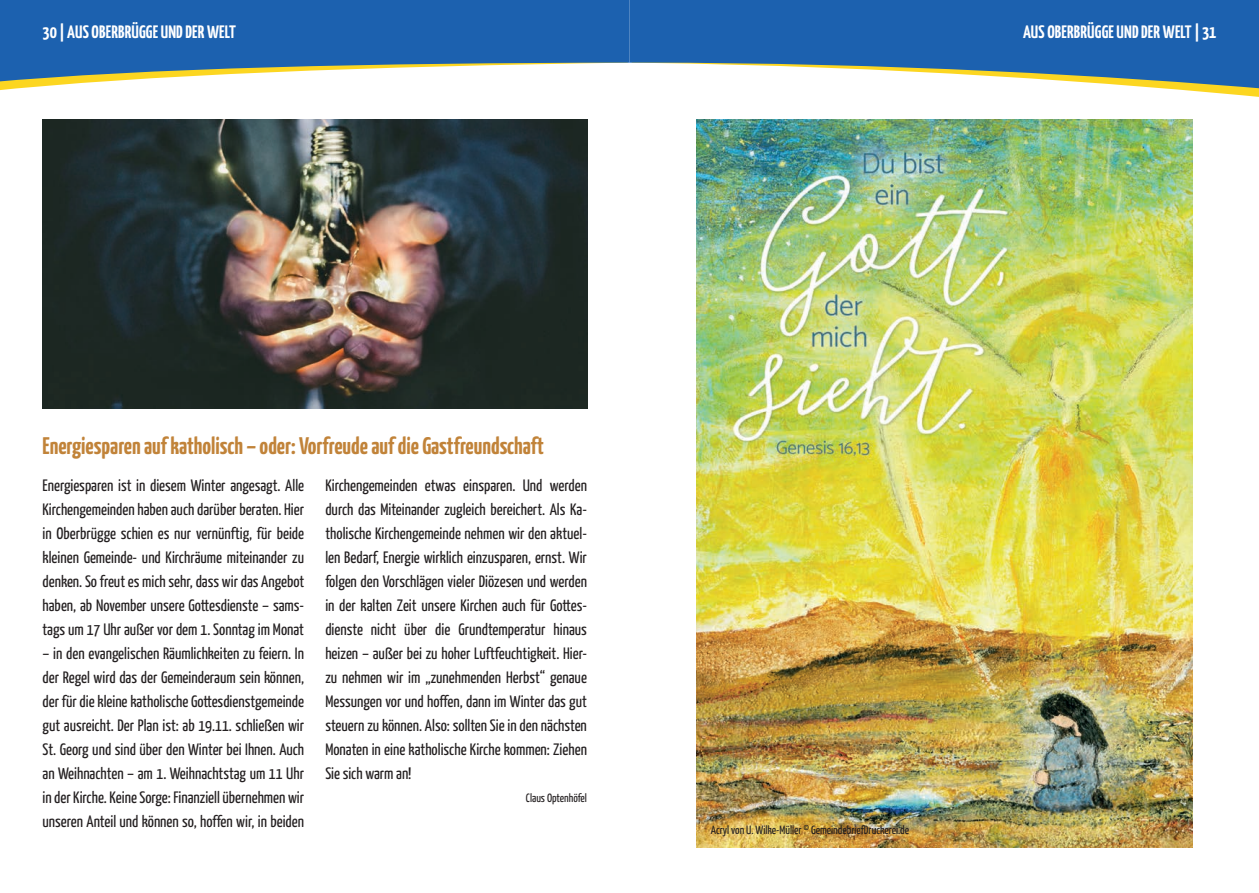
<style>
.page{position:relative;width:1259px;height:893px;background:#fff}
.page>*{position:absolute;margin:0;border:0;box-sizing:border-box;transform-origin:0 0}
.t1{font:700 24px "Yanone Kaffeesatz";color:#c18339}
.t2{font:700 18px "Yanone Kaffeesatz";letter-spacing:.01em;color:#fff}
.t3{font:16.5px/24px "Yanone Kaffeesatz";color:#231f20;text-align:justify}
.t4{font:12px "Yanone Kaffeesatz";color:#231f20}
</style>
<div class="page">
<img style="left:696px;top:120px;width:496px;height:727px">
<img style="left:43px;top:119px;width:544px;height:289px">
<svg style="left:1172px;top:89px;width:87px;height:8px"></svg>
<svg style="left:629px;top:0;width:630px;height:89px;fill:#1c61af"></svg>
<svg style="left:0;top:83px;width:80px;height:7px"></svg>
<svg style="left:0;top:0;width:629px;height:83px;background:#447bb2"></svg>
<p class="t2" style="left:43px;top:21px;width:195px">30 | AUS OBERBRÜGGE UND DER WELT</p>
<p class="t2" style="left:1023px;top:21px;width:195px">AUS OBERBRÜGGE UND DER WELT | 31</p>
<h1 class="t1" style="left:43px;top:431px;width:503px">Energiesparen auf katholisch – oder: Vorfreude auf die Gastfreundschaft</h1>
<p class="t3" style="left:43px;top:472px;width:263px">Energiesparen ist in diesem Winter angesagt. Alle Kirchengemeinden haben auch darüber beraten. Hier in Oberbrügge schien es nur vernünftig, für beide kleinen Gemeinde- und Kirchräume miteinander zu denken. So freut es mich sehr, dass wir das Angebot haben, ab November unsere Gottesdienste – sams&shy;tags um 17 Uhr außer vor dem 1. Sonntag im Monat</p>
<p class="t3" style="left:43px;top:640px;width:263px">– in den evangelischen Räumlichkeiten zu feiern. In der Regel wird das der Gemeinderaum sein können, der für die kleine katholische Gottesdienstgemeinde gut ausreicht. Der Plan ist: ab 19.11. schließen wir St. Georg und sind über den Winter bei Ihnen. Auch an Weihnachten – am 1. Weihnachtstag um 11 Uhr in der Kirche. Keine Sorge: Finanziell übernehmen wir unseren Anteil und können so, hoffen wir, in beiden</p>
<p class="t3" style="left:325px;top:472px;width:263px">Kirchengemeinden etwas einsparen. Und werden durch das Miteinander zugleich bereichert. Als Ka&shy;tholische Kirchengemeinde nehmen wir den aktuel&shy;len Bedarf, Energie wirklich einzusparen, ernst. Wir folgen den Vorschlägen vieler Diözesen und werden in der kalten Zeit unsere Kirchen auch für Gottes&shy;dienste nicht über die Grundtemperatur hinaus heizen – außer bei zu hoher Luftfeuchtigkeit. Hier&shy;zu nehmen wir im „zunehmenden Herbst“ genaue Messungen vor und hoffen, dann im Winter das gut steuern zu können. Also: sollten Sie in den nächsten Monaten in eine katholische Kirche kommen: Ziehen Sie sich warm an!</p>
<p class="t4" style="left:526px;top:790px;width:63px">Claus Optenhöfel</p>
<p class="t4" style="left:711px;top:822px;width:200px">Acryl von U. Wilke-Müller © GemeindebriefDruckerei.de</p>
</div>
